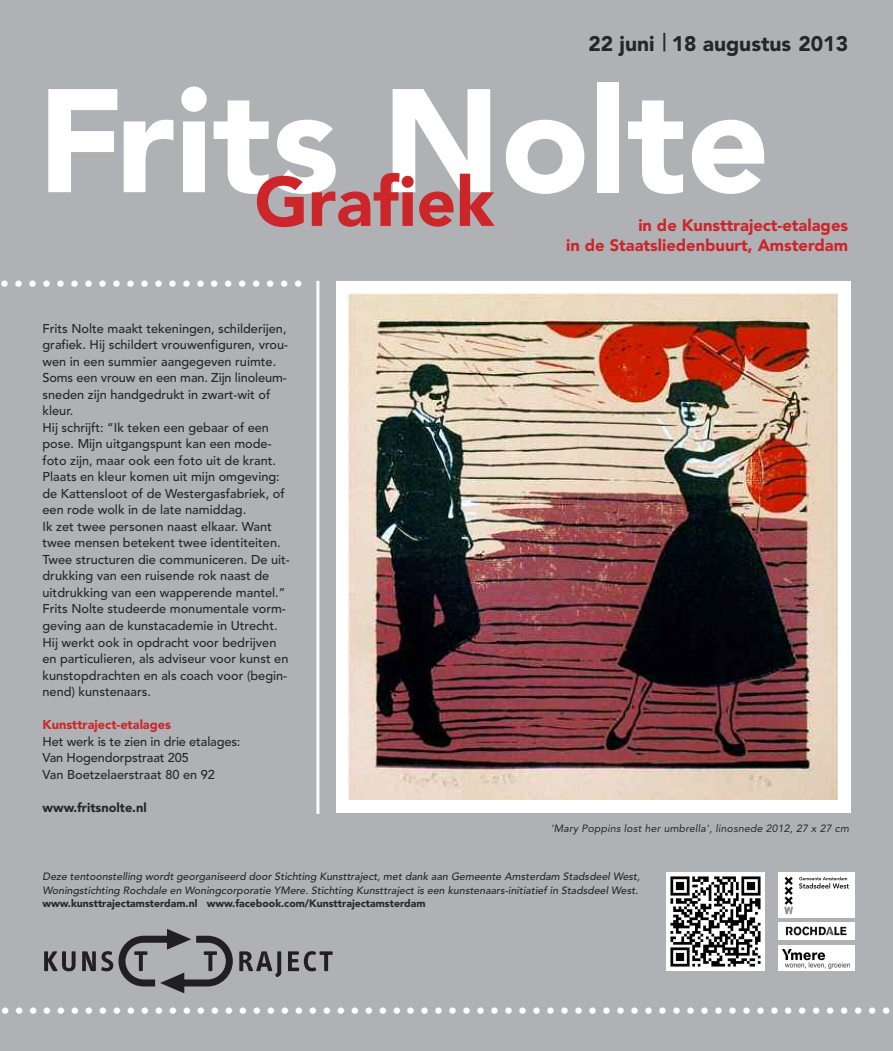
<style>
.page{position:relative;width:893px;height:1051px;background:#fff}
.page>*{position:absolute;margin:0;border:0;box-sizing:border-box;transform-origin:0 0}
.t1{font:900 145.5px "Avenir";color:#fff}
.t2{font:900 69px "Avenir";color:#cc262b}
.t3{font:900 21px "Avenir";color:#272627}
.t4{font:500 18px "Avenir";color:#fff}
.t5{font:900 16.5px/19.5px "Avenir";color:#cc262b;text-align:right}
.t6{font:500 12.75px/16.5px "Avenir";color:#272627}
.t7{font:900 12.75px "Avenir";color:#cc262b}
.t8{font:900 12.75px "Avenir";color:#272627}
.t9{font:italic 500 10.5px/13.5px "Avenir";letter-spacing:.005em;color:#272627}
.t10{font:900 10.5px "Avenir";color:#272627}
.t11{font:italic 10.5px "Avenir";letter-spacing:.02em;color:#272627}
.s1{font-weight:500;font-size:24px}
</style>
<div class="page">
<div style="left:0;top:0;width:893px;height:1050px;background:#afb1b4"></div>
<hr style="left:316px;top:281px;width:3px;height:532px;background:#fff">
<div style="left:336px;top:281px;width:514px;height:531px;background:#fff"></div>
<img style="left:349px;top:293px;width:489px;height:506px">
<svg style="left:44px;top:951px;width:32px;height:20px"></svg>
<svg style="left:82px;top:929px;width:151px;height:63px"></svg>
<svg style="left:239px;top:951px;width:42px;height:26px"></svg>
<svg style="left:288px;top:951px;width:45px;height:20px"></svg>
<img style="left:667px;top:872px;width:98px;height:98px">
<img style="left:778px;top:872px;width:77px;height:45px">
<div style="left:778px;top:921px;width:77px;height:18px;background:#fff"></div>
<img style="left:785px;top:926px;width:62px;height:10px">
<div style="left:778px;top:944px;width:77px;height:26px;background:#fff"></div>
<img style="left:782px;top:949px;width:67px;height:19px">
<h3 class="t3" style="left:588px;top:35px;width:261px">22 juni <span class="s1">|</span> 18 augustus 2013</h3>
<h1 class="t1" style="left:37px;top:82px;width:734px">Frits Nolte</h1>
<h2 class="t2" style="left:255px;top:174px;width:241px">Grafiek</h2>
<p class="t5" style="left:566px;top:217px;width:283px">in de Kunsttraject-etalages<br>in de Staatsliedenbuurt, Amsterdam</p>
<h3 class="t4" style="left:0;top:277px;width:304px">••••••••••••••••••••••</h3>
<p class="t6" style="left:43px;top:321px;width:249px">Frits Nolte maakt tekeningen, schilderijen, grafiek. Hij schildert vrouwenfiguren, vrou&shy;wen in een summier aangegeven ruimte.<br>Soms een vrouw en een man. Zijn linoleum&shy;sneden zijn handgedrukt in zwart-wit of kleur.<br>Hij schrijft: “Ik teken een gebaar of een pose. Mijn uitgangspunt kan een mode&shy;foto zijn, maar ook een foto uit de krant.<br>Plaats en kleur komen uit mijn omgeving: de Kattensloot of de Westergasfabriek, of een rode wolk in de late namiddag.<br>Ik zet twee personen naast elkaar. Want twee mensen betekent twee identiteiten.<br>Twee structuren die communiceren. De uit&shy;drukking van een ruisende rok naast de uitdrukking van een wapperende mantel.” Frits Nolte studeerde monumentale vorm&shy;geving aan de kunstacademie in Utrecht.<br>Hij werkt ook in opdracht voor bedrijven en particulieren, als adviseur voor kunst en kunstopdrachten en als coach voor (begin&shy;nend) kunstenaars.</p>
<p class="t7" style="left:43px;top:719px;width:130px">Kunsttraject-etalages</p>
<p class="t6" style="left:43px;top:733px;width:199px">Het werk is te zien in drie etalages:<br>Van Hogendorpstraat 205<br>Van Boetzelaerstraat 80 en 92</p>
<p class="t8" style="left:43px;top:801px;width:106px">www.fritsnolte.nl</p>
<p class="t11" style="left:551px;top:824px;width:300px">'Mary Poppins lost her umbrella', linosnede 2012, 27 x 27 cm</p>
<p class="t9" style="left:43px;top:870px;width:599px">Deze tentoonstelling wordt georganiseerd door Stichting Kunsttraject, met dank aan Gemeente Amsterdam Stadsdeel West,<br>Woningstichting Rochdale en Woningcorporatie YMere. Stichting Kunsttraject is een kunstenaars-initiatief in Stadsdeel West.</p>
<p class="t10" style="left:43px;top:899px;width:384px">www.kunsttrajectamsterdam.nl www.facebook.com/Kunsttrajectamsterdam</p>
<h3 class="t4" style="left:1px;top:1003px;width:892px">••••••••••••••••••••••••••••••••••••••••••••••••••••••••••••••••</h3>
</div>
